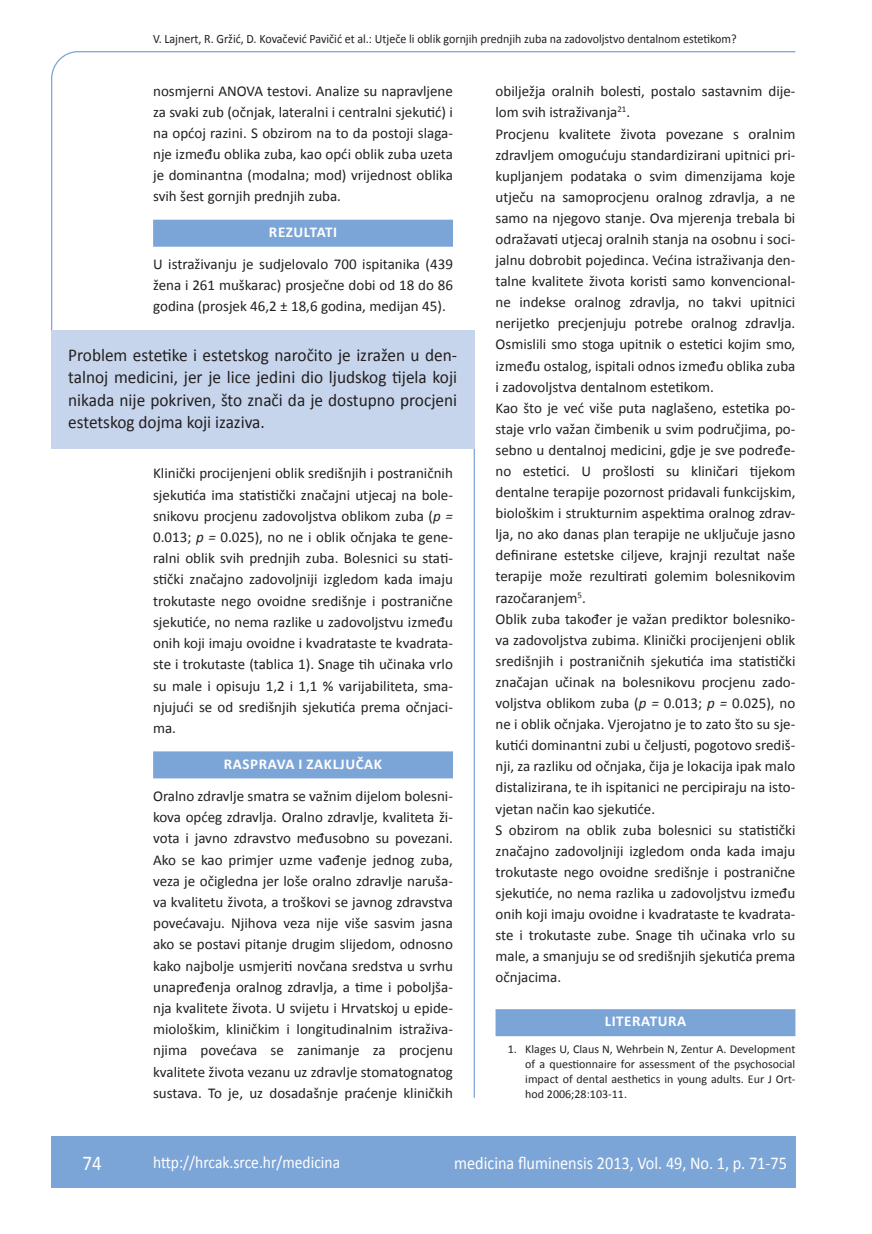
<style>
.page{position:relative;width:872px;height:1234px;background:#fff}
.page>*{position:absolute;margin:0;border:0;box-sizing:border-box;transform-origin:0 0}
.t1{font:21px "Calibri";color:#fff;scale:.9 1}
.t2{font:18px/22.5px "Calibri";color:#231f20;text-align:justify;scale:.96 1}
.t3{font:18px "Calibri";color:#fff;scale:.9 1}
.t4{font:17.25px "Calibri";color:#fff;scale:.9 1}
.t5{font:15px/21.1px "Calibri";color:#231f20;text-align:justify}
.t6{font:700 15px "Calibri";letter-spacing:.04em;color:#fff}
.t7{font:12.75px "Calibri";color:#231f20;scale:.94 1}
.t8{font:12px/15.1px "Calibri";color:#231f20;text-align:justify}
.s1{font-style:italic}
</style>
<div class="page">
<svg style="left:51px;top:51px;width:745px;height:283px"></svg>
<hr style="left:473px;top:448px;width:2px;height:649px;background:#7ca5d7">
<div style="left:51px;top:1135px;width:744px;height:51px;background:#7ca5d7"></div>
<div style="left:153px;top:220px;width:300px;height:27px;background:#7ca5d7"></div>
<div style="left:495px;top:1008px;width:300px;height:27px;background:#7ca5d7"></div>
<div style="left:51px;top:330px;width:423px;height:118px;background:#c6d5ec"></div>
<div style="left:153px;top:751px;width:300px;height:27px;background:#7ca5d7"></div>
<p class="t7" style="left:153px;top:30px;width:622px">V. Lajnert, R. Gržić, D. Kovačević Pavičić et al.: Utječe li oblik gornjih prednjih zuba na zadovoljstvo dentalnom estetikom?</p>
<p class="t5" style="left:153px;top:80px;width:301px">nosmjerni ANOVA testovi. Analize su napravljene za svaki zub (očnjak, lateralni i centralni sjekutić) i na općoj razini. S obzirom na to da postoji slaga&shy;nje između oblika zuba, kao opći oblik zuba uzeta je dominantna (modalna; mod) vrijednost oblika svih šest gornjih prednjih zuba.</p>
<p class="t6" style="left:269px;top:223px;width:70px">REZULTATI</p>
<p class="t5" style="left:153px;top:253px;width:301px">U istraživanju je sudjelovalo 700 ispitanika (439 žena i 261 muškarac) prosječne dobi od 18 do 86 godina (prosjek 46,2 ± 18,6 godina, medijan 45).</p>
<p class="t2" style="left:68px;top:342px;width:407px">Problem estetike i estetskog naročito je izražen u den&shy;talnoj medicini, jer je lice jedini dio ljudskog tijela koji nikada nije pokriven, što znači da je dostupno procjeni estetskog dojma koji izaziva.</p>
<p class="t5" style="left:153px;top:462px;width:301px">Klinički procijenjeni oblik središnjih i postraničnih sjekutića ima statistički značajni utjecaj na bole&shy;snikovu procjenu zadovoljstva oblikom zuba (<span class="s1">p = </span>0.013; <span class="s1">p =</span> 0.025), no ne i oblik očnjaka te gene&shy;ralni oblik svih prednjih zuba. Bolesnici su stati&shy;stički značajno zadovoljniji izgledom kada imaju trokutaste nego ovoidne središnje i postranične sjekutiće, no nema razlike u zadovoljstvu između onih koji imaju ovoidne i kvadrataste te kvadrata&shy;ste i trokutaste (tablica 1). Snage tih učinaka vrlo su male i opisuju 1,2 i 1,1 % varijabiliteta, sma&shy;njujući se od središnjih sjekutića prema očnjaci&shy;ma.</p>
<p class="t6" style="left:224px;top:754px;width:160px">RASPRAVA I ZAKLJUČAK</p>
<p class="t5" style="left:153px;top:784px;width:301px">Oralno zdravlje smatra se važnim dijelom bolesni&shy;kova općeg zdravlja. Oralno zdravlje, kvaliteta ži&shy;vota i javno zdravstvo međusobno su povezani.<br>Ako se kao primjer uzme vađenje jednog zuba, veza je očigledna jer loše oralno zdravlje naruša&shy;va kvalitetu života, a troškovi se javnog zdravstva povećavaju. Njihova veza nije više sasvim jasna ako se postavi pitanje drugim slijedom, odnosno kako najbolje usmjeriti novčana sredstva u svrhu unapređenja oralnog zdravlja, a time i poboljša&shy;nja kvalitete života. U svijetu i Hrvatskoj u epide&shy;miološkim, kliničkim i longitudinalnim istraživa&shy;njima povećava se zanimanje za procjenu kvalitete života vezanu uz zdravlje stomatognatog sustava. To je, uz dosadašnje praćenje kliničkih</p>
<p class="t5" style="left:495px;top:80px;width:301px;text-align:left">obilježja oralnih bolesti, postalo sastavnim dije&shy;lom svih istraživanja<sup>21</sup>.<br>Procjenu kvalitete života povezane s oralnim zdravljem omogućuju standardizirani upitnici pri&shy;kupljanjem podataka o svim dimenzijama koje utječu na samoprocjenu oralnog zdravlja, a ne samo na njegovo stanje. Ova mjerenja trebala bi odražavati utjecaj oralnih stanja na osobnu i soci&shy;jalnu dobrobit pojedinca. Većina istraživanja den&shy;talne kvalitete života koristi samo konvencional&shy;ne indekse oralnog zdravlja, no takvi upitnici nerijetko precjenjuju potrebe oralnog zdravlja.<br>Osmislili smo stoga upitnik o estetici kojim smo, između ostalog, ispitali odnos između oblika zuba i zadovoljstva dentalnom estetikom.<br>Kao što je već više puta naglašeno, estetika po&shy;staje vrlo važan čimbenik u svim područjima, po&shy;sebno u dentalnoj medicini, gdje je sve podređe&shy;no estetici. U prošlosti su kliničari tijekom dentalne terapije pozornost pridavali funkcijskim, biološkim i strukturnim aspektima oralnog zdrav&shy;lja, no ako danas plan terapije ne uključuje jasno definirane estetske ciljeve, krajnji rezultat naše terapije može rezultirati golemim bolesnikovim razočaranjem<sup>5</sup>.<br>Oblik zuba također je važan prediktor bolesniko&shy;va zadovoljstva zubima. Klinički procijenjeni oblik središnjih i postraničnih sjekutića ima statistički značajan učinak na bolesnikovu procjenu zado&shy;voljstva oblikom zuba (<span class="s1">p =</span> 0.013; <span class="s1">p =</span> 0.025), no ne i oblik očnjaka. Vjerojatno je to zato što su sje&shy;kutići dominantni zubi u čeljusti, pogotovo središ&shy;nji, za razliku od očnjaka, čija je lokacija ipak malo distalizirana, te ih ispitanici ne percipiraju na isto&shy;vjetan način kao sjekutiće.<br>S obzirom na oblik zuba bolesnici su statistički značajno zadovoljniji izgledom onda kada imaju trokutaste nego ovoidne središnje i postranične sjekutiće, no nema razlika u zadovoljstvu između onih koji imaju ovoidne i kvadrataste te kvadrata&shy;ste i trokutaste zube. Snage tih učinaka vrlo su male, a smanjuju se od središnjih sjekutića prema očnjacima.</p>
<p class="t6" style="left:605px;top:1011px;width:83px">LITERATURA</p>
<p class="t8" style="left:525px;top:1040px;width:271px;text-indent:-18px">1. Klages U, Claus N, Wehrbein N, Zentur A. Development of a questionnaire for assessment of the psychosocial impact of dental aesthetics in young adults. Eur J Ort&shy;hod 2006;28:103-11.</p>
<h1 class="t1" style="left:82px;top:1149px;width:23px">74</h1>
<p class="t4" style="left:153px;top:1150px;width:209px">http://hrcak.srce.hr/medicina</p>
<p class="t3" style="left:454px;top:1151px;width:371px">medicina fluminensis 2013, Vol. 49, No. 1, p. 71-75</p>
</div>
